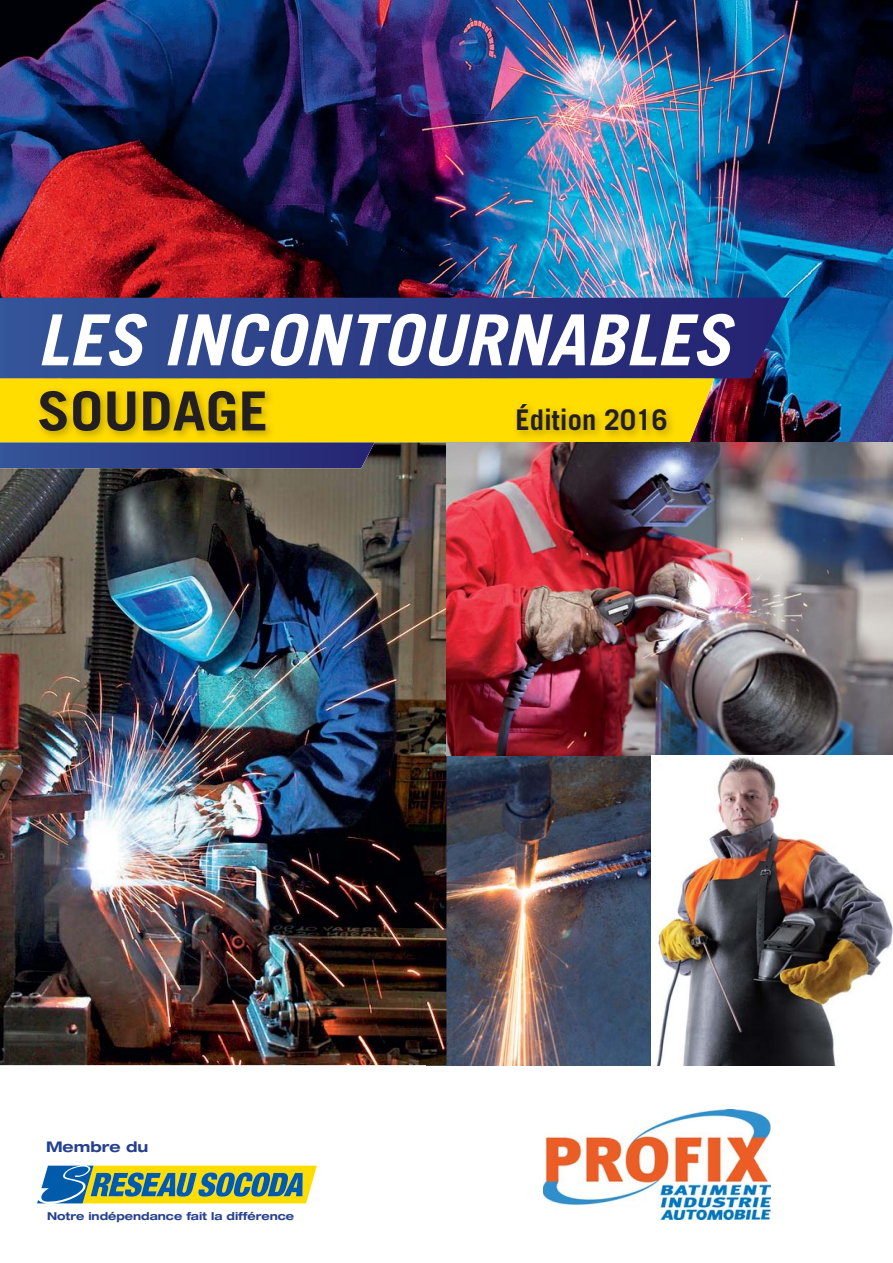
<style>
.page{position:relative;width:893px;height:1263px;background:#fff}
.page>*{position:absolute;margin:0;border:0;box-sizing:border-box;transform-origin:0 0}
.t1{font:italic 700 70.5px "Trade Gothic";color:#fff}
.t2{font:700 54px "Trade Gothic";color:#231f20;scale:1.1 1}
.t3{font:700 28.5px "Trade Gothic";color:#231f20}
.t4{font:700 expanded 14.7px "Helvetica Neue LT Std";color:#25408e}
.t5{font:700 expanded 10.95px "Helvetica Neue LT Std";color:#25408e}
</style>
<div class="page">
<img style="left:446px;top:756px;width:205px;height:309px">
<img style="left:0;top:442px;width:446px;height:623px">
<img style="left:0;top:0;width:893px;height:442px">
<svg style="left:0;top:298px;width:790px;height:80px"></svg>
<svg style="left:0;top:442px;width:375px;height:26px"></svg>
<svg style="left:0;top:378px;width:714px;height:64px;fill:#fd0"></svg>
<img style="left:36px;top:387px;width:640px;height:54px">
<svg style="left:37px;top:1165px;width:280px;height:39px"></svg>
<img style="left:446px;top:442px;width:447px;height:314px">
<img style="left:656px;top:757px;width:237px;height:308px">
<img style="left:543px;top:1110px;width:228px;height:109px">
<h1 class="t1" style="left:37px;top:314px;width:695px">LES INCONTOURNABLES</h1>
<h2 class="t2" style="left:37px;top:391px;width:212px">SOUDAGE</h2>
<h3 class="t3" style="left:515px;top:410px;width:154px">Édition 2016</h3>
<h3 class="t4" style="left:46px;top:1138px;width:104px">Membre du</h3>
<p class="t5" style="left:47px;top:1210px;width:249px">Notre indépendance fait la différence</p>
</div>
